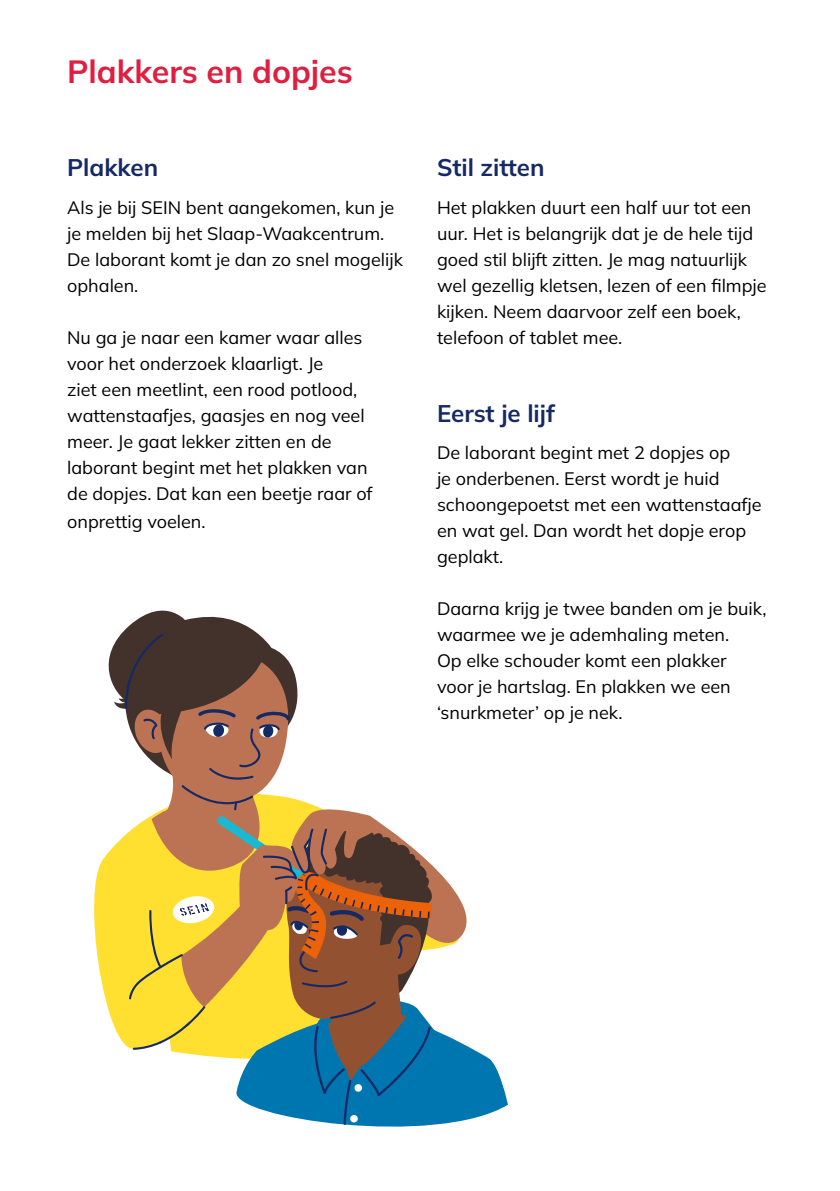
<style>
.page{position:relative;width:840px;height:1191px;background:#fff}
.page>*{position:absolute;margin:0;border:0;box-sizing:border-box;transform-origin:0 0}
.H2_Hoofdstukkop_rood{font:700 32px "Mulish";color:#df1e40}
.H3_Tussenkop{font:700 24px "Mulish";color:#152964}
.P_Basistekst{font:18px/26px "Mulish";color:#000}
</style>
<div class="page">
<svg style="left:94px;top:610px;width:413px;height:517px"></svg>
<h2 class="H2_Hoofdstukkop_rood" style="left:67px;top:50px;width:287px">Plakkers en dopjes</h2>
<h3 class="H3_Tussenkop" style="left:67px;top:151px;width:93px">Plakken</h3>
<p class="P_Basistekst" style="left:67px;top:194px;width:337px">Als je bij SEIN bent aangekomen, kun je je melden bij het Slaap-Waakcentrum.<br>De laborant komt je dan zo snel mogelijk ophalen.</p>
<p class="P_Basistekst" style="left:67px;top:324px;width:307px">Nu ga je naar een kamer waar alles voor het onderzoek klaarligt. Je<br>ziet een meetlint, een rood potlood, wattenstaafjes, gaasjes en nog veel meer. Je gaat lekker zitten en de laborant begint met het plakken van de dopjes. Dat kan een beetje raar of</p>
<p class="P_Basistekst" style="left:67px;top:508px;width:140px">onprettig voelen.</p>
<h3 class="H3_Tussenkop" style="left:437px;top:151px;width:109px">Stil zitten</h3>
<p class="P_Basistekst" style="left:437px;top:194px;width:331px">Het plakken duurt een half uur tot een uur. Het is belangrijk dat je de hele tijd goed stil blijft zitten. Je mag natuurlijk wel gezellig kletsen, lezen of een filmpje kijken. Neem daarvoor zelf een boek, telefoon of tablet mee.</p>
<h3 class="H3_Tussenkop" style="left:437px;top:397px;width:119px">Eerst je lijf</h3>
<p class="P_Basistekst" style="left:437px;top:439px;width:326px">De laborant begint met 2 dopjes op<br>je onderbenen. Eerst wordt je huid schoongepoetst met een wattenstaafje en wat gel. Dan wordt het dopje erop geplakt.</p>
<p class="P_Basistekst" style="left:437px;top:595px;width:331px">Daarna krijg je twee banden om je buik, waarmee we je ademhaling meten.<br>Op elke schouder komt een plakker voor je hartslag. En plakken we een ‘snurkmeter’ op je nek.</p>
</div>
